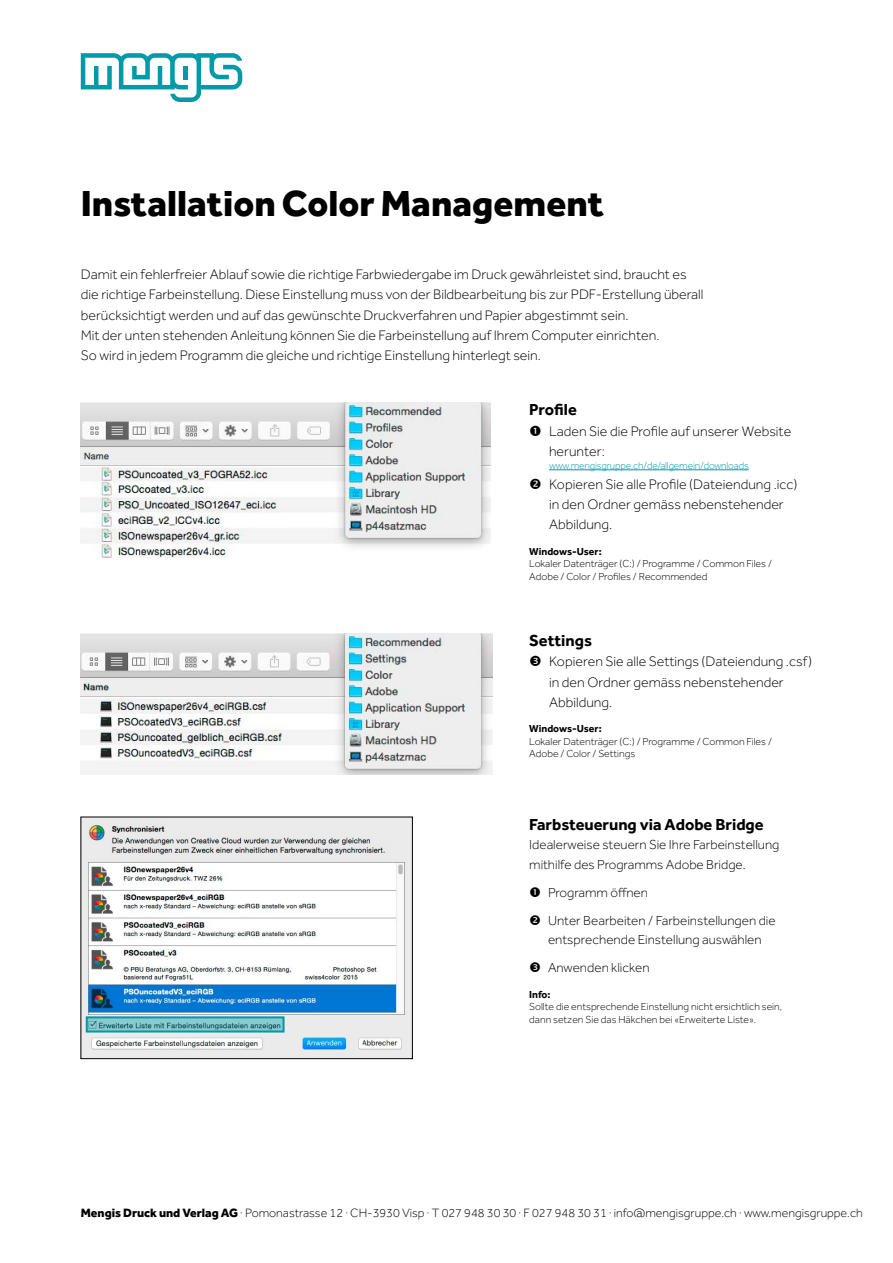
<style>
.page{position:relative;width:893px;height:1263px;background:#fff}
.page>*{position:absolute;margin:0;border:0;box-sizing:border-box;transform-origin:0 0}
.t1{font:800 37.5px "Effra";color:#000}
.t2{font:700 16.5px "Effra";color:#000}
.t3{font:300 14.25px/20.2px "Effra";color:#000}
.t4{font:300 13.5px/28px "Effra";color:#000}
.t5{font:300 12.45px "Effra";color:#000}
.t6{font:300 10.5px/12.6px "Effra";color:#000}
.t7{font:300 10.5px "Effra";letter-spacing:-.015em;color:#009aa8}
.t8{font:700 10.5px "Effra";color:#000}
.s1{font-weight:800}
</style>
<div class="page">
<svg style="left:81px;top:53px;width:161px;height:49px"></svg>
<hr style="left:549px;top:469px;width:200px;height:1px;background:#009aa8">
<img style="left:83px;top:819px;width:327px;height:238px">
<svg style="left:89px;top:1019px;width:193px;height:10px;background:#74b2b7"></svg>
<div style="left:86px;top:1016px;width:199px;height:16px;border:2px solid #009aa8"></div>
<img style="left:81px;top:403px;width:409px;height:155px">
<img style="left:81px;top:633px;width:412px;height:141px">
<h1 class="t1" style="left:81px;top:181px;width:525px">Installation Color Management</h1>
<p class="t3" style="left:81px;top:264px;width:624px">Damit ein fehlerfreier Ablauf sowie die richtige Farbwiedergabe im Druck gewährleistet sind, braucht es die richtige Farbeinstellung. Diese Einstellung muss von der Bildbearbeitung bis zur PDF-Erstellung überall berücksichtigt werden und auf das gewünschte Druckverfahren und Papier abgestimmt sein.<br>Mit der unten stehenden Anleitung können Sie die Farbeinstellung auf Ihrem Computer einrichten.<br>So wird in jedem Programm die gleiche und richtige Einstellung hinterlegt sein.</p>
<p class="t2" style="left:529px;top:400px;width:49px">Profile</p>
<p class="t3" style="left:549px;top:421px;width:244px">Laden Sie die Profile auf unserer Website herunter:</p>
<p class="t7" style="left:549px;top:459px;width:201px">www.mengisgruppe.ch/de/allgemein/downloads</p>
<p class="t3" style="left:549px;top:474px;width:250px">Kopieren Sie alle Profile (Dateiendung .icc) in den Ordner gemäss nebenstehender<br>Abbildung.</p>
<p class="t8" style="left:529px;top:545px;width:74px">Windows-User:</p>
<p class="t6" style="left:529px;top:557px;width:244px">Lokaler Datenträger (C:) / Programme / Common Files /<br>Adobe / Color / Profiles / Recommended</p>
<p class="t2" style="left:529px;top:630px;width:64px">Settings</p>
<p class="t3" style="left:549px;top:651px;width:265px">Kopieren Sie alle Settings (Dateiendung .csf) in den Ordner gemäss nebenstehender<br>Abbildung.</p>
<p class="t8" style="left:529px;top:722px;width:74px">Windows-User:</p>
<p class="t6" style="left:529px;top:735px;width:244px">Lokaler Datenträger (C:) / Programme / Common Files /<br>Adobe / Color / Settings</p>
<p class="t2" style="left:529px;top:814px;width:236px">Farbsteuerung via Adobe Bridge</p>
<p class="t4" style="left:529px;top:835px;width:252px;line-height:19.5px">Idealerweise steuern Sie Ihre Farbeinstellung mithilfe des Programms Adobe Bridge.</p>
<p class="t4" style="left:548px;top:878px;width:229px">Programm öffnen<br>Unter Bearbeiten / Farbeinstellungen die</p>
<p class="t4" style="left:548px;top:925px;width:215px">entsprechende Einstellung auswählen<br>Anwenden klicken</p>
<p class="t8" style="left:529px;top:987px;width:23px">Info:</p>
<p class="t6" style="left:529px;top:1000px;width:254px">Sollte die entsprechende Einstellung nicht ersichtlich sein, dann setzen Sie das Häkchen bei «Erweiterte Liste».</p>
<p class="t5" style="left:81px;top:1206px;width:783px"><span class="s1">Mengis Druck und Verlag AG</span> · Pomonastrasse 12 · CH-3930 Visp · T 027 948 30 30 · F 027 948 30 31 · info@mengisgruppe.ch · www.mengisgruppe.ch</p>
</div>
